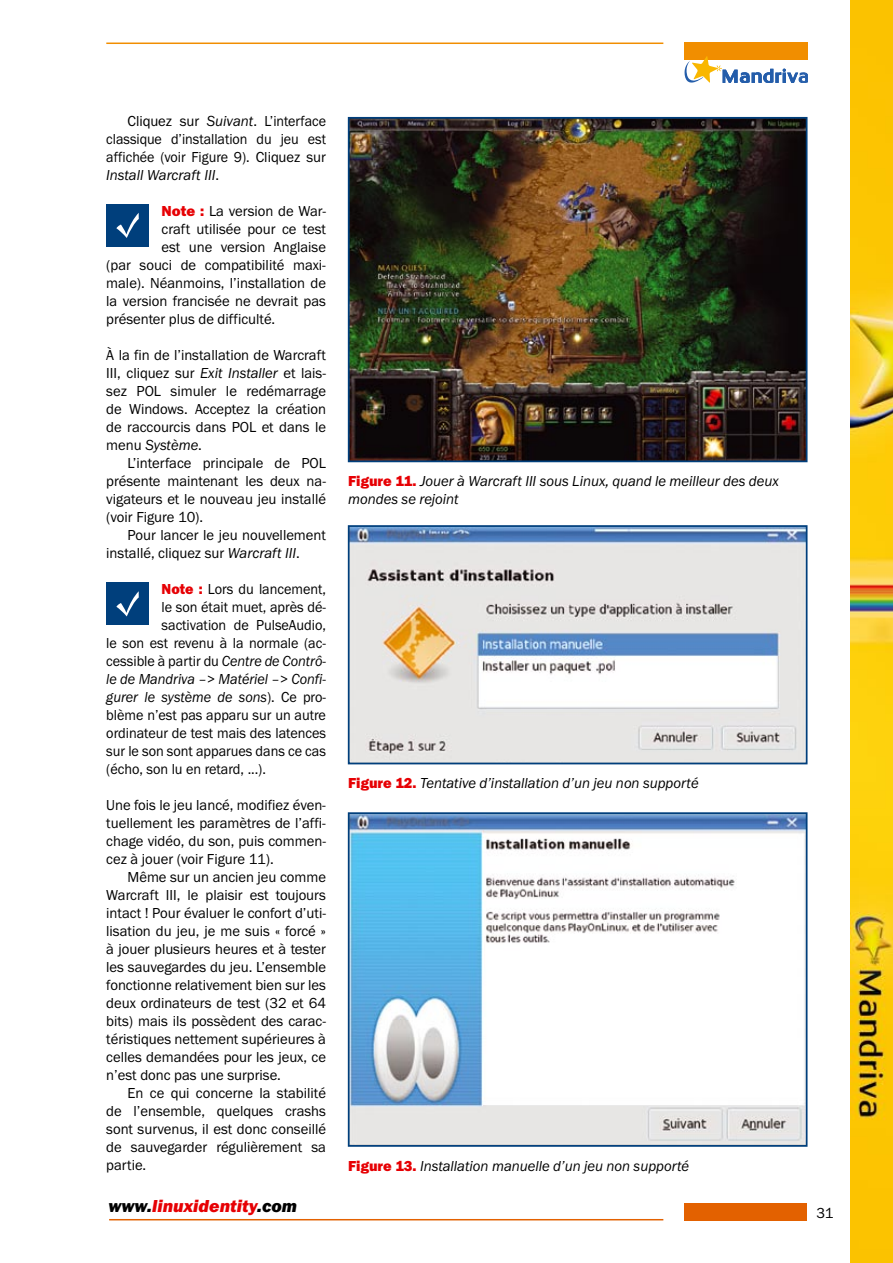
<style>
.page{position:relative;width:893px;height:1263px;background:#fff}
.page>*{position:absolute;margin:0;border:0;box-sizing:border-box;transform-origin:0 0}
.t1{font:18px "Franklin Got URWTCE Hea Ita";color:#e60004}
.t2{font:15px/18px "Franklin Got URWTCE Boo";color:#000;text-align:justify}
.t3{font:15px/18px "Franklin Got URWTCE Boo";color:#000;text-align:right;scale:.95 1}
.t4{font:15px/18px "Franklin Got URWTCE Boo Ita";color:#000}
.t5{font:15px/18px "Franklin Got URWTCE Boo Ita";color:#000;scale:.95 1}
.s1{font-family:"Franklin Got URWTCE Boo Ita"}
.s2{font-family:"Franklin Got URWTCE Boo"}
.s3{font-family:"Franklin Got URWTCE Hea";color:#e60004}
.s4{color:#000}
</style>
<div class="page">
<div style="left:685px;top:43px;width:123px;height:17px;background:#f18e00"></div>
<hr style="left:106px;top:43px;width:557px;height:1px;background:#f18e00">
<img style="left:850px;top:0;width:43px;height:1263px">
<div style="left:685px;top:1203px;width:123px;height:17px;background:#e36100"></div>
<hr style="left:109px;top:1219px;width:554px;height:1px;background:#e36100">
<svg style="left:685px;top:56px;width:123px;height:27px"></svg>
<img style="left:351px;top:528px;width:453px;height:233px">
<div style="left:348px;top:525px;width:459px;height:239px;border:2px solid #003f7c"></div>
<img style="left:351px;top:815px;width:453px;height:329px">
<div style="left:348px;top:812px;width:459px;height:335px;border:2px solid #003f7c"></div>
<img style="left:351px;top:120px;width:453px;height:339px">
<div style="left:348px;top:117px;width:459px;height:345px;border:2px solid #003f7c"></div>
<div style="left:106px;top:583px;width:43px;height:42px;background:#003f7c"></div>
<svg style="left:116px;top:591px;width:23px;height:25px"></svg>
<div style="left:106px;top:204px;width:43px;height:43px;background:#003f7c"></div>
<svg style="left:116px;top:213px;width:23px;height:25px"></svg>
<p class="t2" style="left:106px;top:112px;width:221px;text-indent:21px">Cliquez sur <span class="s1">Suivant</span>. L’interface classique d’installation du jeu est affichée (voir Figure 9). Cliquez sur</p>
<p class="t4" style="left:106px;top:166px;width:114px">Install Warcraft III<span class="s2">.</span></p>
<p class="t2" style="left:162px;top:202px;width:166px"><span class="s3">Note :</span> La version de War-</p>
<p class="t2" style="left:162px;top:220px;width:166px">craft utilisée pour ce test</p>
<p class="t2" style="left:162px;top:238px;width:166px">est une version Anglaise</p>
<p class="t2" style="left:106px;top:256px;width:221px">(par souci de compatibilité maxi-</p>
<p class="t2" style="left:106px;top:274px;width:221px">male). Néanmoins, l’installation de</p>
<p class="t2" style="left:106px;top:292px;width:221px">la version francisée ne devrait pas</p>
<p class="t2" style="left:106px;top:310px;width:171px">présenter plus de difficulté.</p>
<p class="t2" style="left:106px;top:346px;width:221px">À la fin de l’installation de Warcraft III, cliquez sur <span class="s1">Exit Installer</span> et lais&shy;sez POL simuler le redémarrage de Windows. Acceptez la création de raccourcis dans POL et dans le</p>
<p class="t4" style="left:106px;top:436px;width:97px"><span class="s2">menu</span> Système<span class="s2">.</span></p>
<p class="t2" style="left:106px;top:454px;width:221px;text-indent:21px">L’interface principale de POL présente maintenant les deux na&shy;vigateurs et le nouveau jeu installé (voir Figure 10).</p>
<p class="t2" style="left:106px;top:526px;width:221px;text-indent:21px">Pour lancer le jeu nouvellement installé, cliquez sur <span class="s1">Warcraft III</span>.</p>
<p class="t3" style="left:106px;top:580px;width:233px"><span class="s3">Note :</span> Lors du lancement,<br>le son était muet, après dé&shy;sactivation de PulseAudio,<br>le son est revenu à la normale (ac&shy;cessible à partir du <span class="s1">Centre de Contrô-</span></p>
<p class="t5" style="left:106px;top:670px;width:233px">le de Mandriva –&gt; Matériel –&gt; Confi&shy;gurer le système de sons<span class="s2">). Ce pro-</span></p>
<p class="t3" style="left:106px;top:706px;width:233px;text-align:justify">blème n’est pas apparu sur un autre ordinateur de test mais des latences sur le son sont apparues dans ce cas (écho, son lu en retard, ...).</p>
<p class="t2" style="left:106px;top:796px;width:221px">Une fois le jeu lancé, modifiez éven&shy;tuellement les paramètres de l’affi&shy;chage vidéo, du son, puis commen&shy;cez à jouer (voir Figure 11).</p>
<p class="t2" style="left:106px;top:868px;width:221px;text-indent:21px">Même sur un ancien jeu comme Warcraft III, le plaisir est toujours intact ! Pour évaluer le confort d’uti&shy;lisation du jeu, je me suis « forcé » à jouer plusieurs heures et à tester les sauvegardes du jeu. L’ensemble fonctionne relativement bien sur les deux ordinateurs de test (32 et 64 bits) mais ils possèdent des carac&shy;téristiques nettement supérieures à celles demandées pour les jeux, ce n’est donc pas une surprise.</p>
<p class="t2" style="left:106px;top:1084px;width:221px;text-indent:21px">En ce qui concerne la stabilité de l’ensemble, quelques crashs sont survenus, il est donc conseillé de sauvegarder régulièrement sa partie.</p>
<p class="t4" style="left:348px;top:472px;width:432px"><span class="s3">Figure 11.</span> Jouer à Warcraft III sous Linux, quand le meilleur des deux mondes se rejoint</p>
<p class="t4" style="left:348px;top:775px;width:352px"><span class="s3">Figure 12.</span> Tentative d’installation d’un jeu non supporté</p>
<p class="t4" style="left:348px;top:1157px;width:342px"><span class="s3">Figure 13.</span> Installation manuelle d’un jeu non supporté</p>
<p class="t1" style="left:108px;top:1195px;width:190px"><span class="s4">www.</span>linuxidentity<span class="s4">.com</span></p>
<p class="t2" style="left:816px;top:1204px;width:19px">31</p>
</div>
